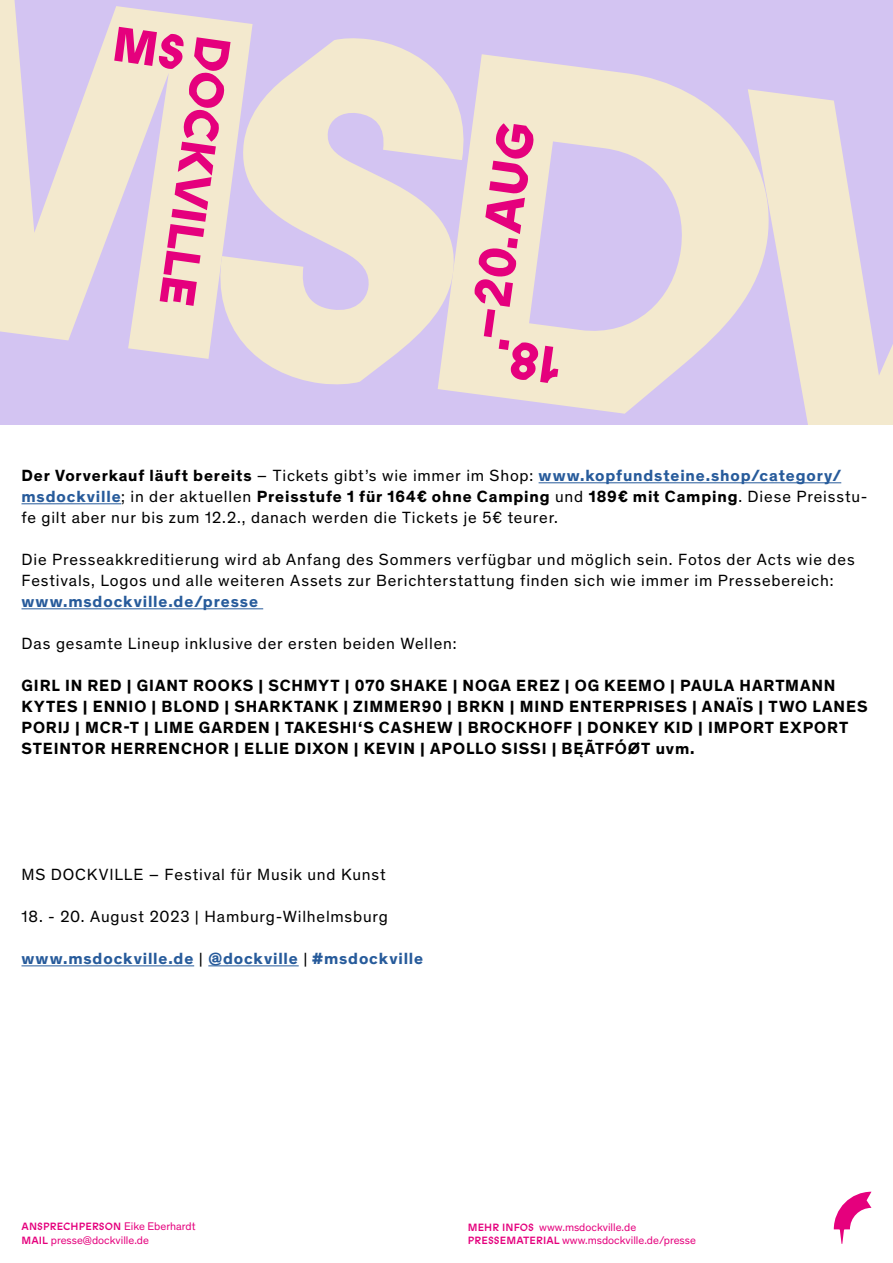
<style>
.page{position:relative;width:893px;height:1263px;background:#fff}
.page>*{position:absolute;margin:0;border:0;box-sizing:border-box;transform-origin:0 0}
.t1{font:16.5px/21px "Theinhardt";letter-spacing:.05em;color:#000}
.t2{font:700 16.5px/21px "Theinhardt";letter-spacing:.055em;color:#000}
.t3{font:700 16.5px "Theinhardt";letter-spacing:.05em;color:#275b9b}
.t4{font:11.25px/13.5px "Theinhardt";color:#e5007d}
.t5{font:500 10.5px "Prophet";letter-spacing:.01em;color:#e5007d}
.s1{font-weight:700}
.s2{font-weight:700;color:#275b9b}
.s3{font-weight:400;color:#000}
.s4{font-family:"Theinhardt";font-weight:400;font-size:11.25px}
.s5{font-family:"Prophet";font-weight:500;font-size:10.5px}
</style>
<div class="page">
<div style="left:0;top:0;width:893px;height:429px;background:#d3c4f2"></div>
<svg style="left:778px;top:93px;width:115px;height:332px;fill:#f3e9ce"></svg>
<svg style="left:438px;top:54px;width:340px;height:360px;fill:#f3e9ce"></svg>
<svg style="left:253px;top:38px;width:221px;height:347px;fill:#f3e9ce"></svg>
<svg style="left:0;top:0;width:253px;height:359px;fill:#f3e9ce"></svg>
<div style="left:0;top:425px;width:893px;height:838px;background:#fff"></div>
<svg style="left:114px;top:27px;width:117px;height:279px"></svg>
<svg style="left:474px;top:123px;width:84px;height:260px;background:#ebb1c1"></svg>
<svg style="left:834px;top:1192px;width:37px;height:52px"></svg>
<hr style="left:539px;top:482px;width:302px;height:1px;background:#275b9b">
<hr style="left:22px;top:503px;width:99px;height:1px;background:#275b9b">
<hr style="left:22px;top:608px;width:241px;height:1px;background:#275b9b">
<hr style="left:22px;top:965px;width:172px;height:1px;background:#275b9b">
<hr style="left:208px;top:965px;width:91px;height:1px;background:#275b9b">
<p class="t1" style="left:22px;top:464px;width:848px"><span class="s1">Der Vorverkauf läuft bereits</span> – Tickets gibt’s wie immer im Shop: <span class="s2">www.kopfundsteine.shop/category/ msdockville</span>; in der aktuellen <span class="s1">Preisstufe 1 für 164€ ohne Camping</span> und <span class="s1">189€ mit Camping</span>. Diese Preisstu&shy;fe gilt aber nur bis zum 12.2., danach werden die Tickets je 5€ teurer.</p>
<p class="t1" style="left:22px;top:548px;width:835px">Die Presseakkreditierung wird ab Anfang des Sommers verfügbar und möglich sein. Fotos der Acts wie des<br>Festivals, Logos und alle weiteren Assets zur Berichterstattung finden sich wie immer im Pressebereich:</p>
<p class="t3" style="left:22px;top:589px;width:238px">www.msdockville.de/presse</p>
<p class="t1" style="left:22px;top:632px;width:436px">Das gesamte Lineup inklusive der ersten beiden Wellen:</p>
<p class="t2" style="left:22px;top:674px;width:848px">GIRL IN RED | GIANT ROOKS | SCHMYT | 070 SHAKE | NOGA EREZ | OG KEEMO | PAULA HARTMANN KYTES | ENNIO | BLOND | SHARKTANK | ZIMMER90 | BRKN | MIND ENTERPRISES | ANAÏS | TWO LANES PORIJ | MCR-T | LIME GARDEN | TAKESHI‘S CASHEW | BROCKHOFF | DONKEY KID | IMPORT EXPORT STEINTOR HERRENCHOR | ELLIE DIXON | KEVIN | APOLLO SISSI | BĘÃTFÓØT uvm.</p>
<p class="t1" style="left:22px;top:863px;width:366px">MS DOCKVILLE – Festival für Musik und Kunst</p>
<p class="t1" style="left:22px;top:905px;width:368px">18. - 20. August 2023 | Hamburg-Wilhelmsburg</p>
<p class="t3" style="left:22px;top:946px;width:403px">www.msdockville.de <span class="s3">|</span> @dockville <span class="s3">|</span> #msdockville</p>
<p class="t5" style="left:22px;top:1219px;width:176px">ANSPRECHPERSON <span class="s4">Eike Eberhardt</span></p>
<p class="t4" style="left:22px;top:1233px;width:129px"><span class="s5">MAIL</span> presse@dockville.de</p>
<p class="t4" style="left:468px;top:1220px;width:230px"><span class="s5">MEHR INFOS</span> www.msdockville.de<br><span class="s5">PRESSEMATERIAL</span> www.msdockville.de/presse</p>
</div>
